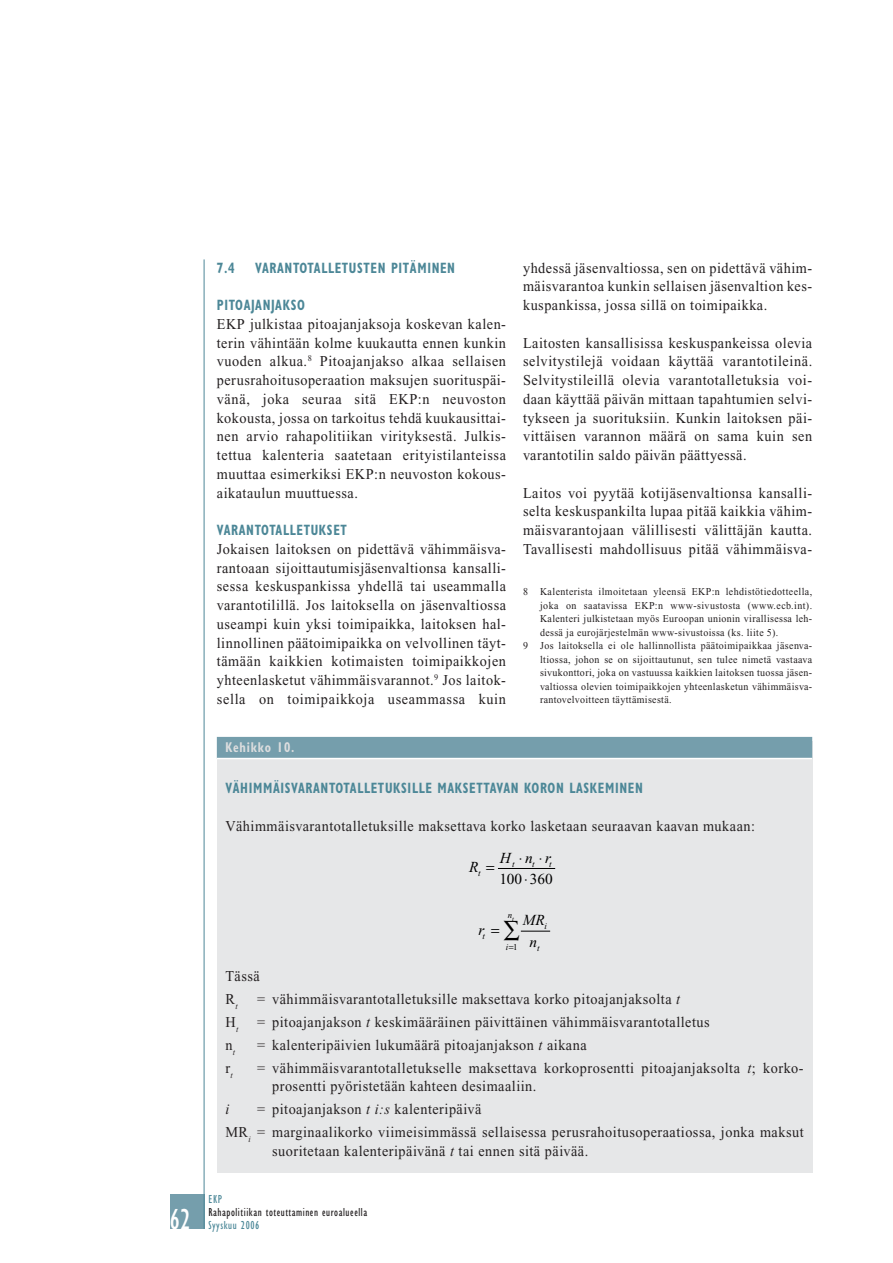
<style>
.page{position:relative;width:893px;height:1263px;background:#fff}
.page>*{position:absolute;margin:0;border:0;box-sizing:border-box;transform-origin:0 0}
.t1{font:condensed 30px "Gill Sans";color:#fff;scale:.95 1}
.t2{font:italic 15.3px "Times New Roman";color:#000}
.t3{font:15.3px "Times New Roman";color:#000}
.t4{font:15px/18.8px "Times New Roman";letter-spacing:.035em;color:#231f20;text-align:justify;scale:.95 1}
.t5{font:700 condensed 15px "Gill Sans";letter-spacing:.05em;color:#4c8797;scale:.85 1}
.t6{font:italic 15px "Times New Roman";color:#231f20;scale:.95 1}
.t7{font:700 condensed 14.25px "Gill Sans";letter-spacing:.07em;color:#dcddde;scale:.85 1}
.t8{font:condensed 12px "Gill Sans";letter-spacing:.05em;color:#231f20;scale:.95 1}
.t9{font:condensed 12px "Gill Sans";letter-spacing:.05em;color:#4b8797;scale:.95 1}
.t10{font:10.5px "Times New Roman";letter-spacing:.035em;color:#231f20;scale:.95 1}
.t11{font:italic 9px "Times New Roman";color:#000}
.t12{font:9px "Times New Roman";color:#000}
.t13{font:italic 8.85px "Times New Roman";color:#000}
.t14{font:italic 6.45px "Times New Roman";color:#000}
.s1{font-style:italic}
</style>
<div class="page">
<div style="left:170px;top:1195px;width:34px;height:34px;background:#759eac"></div>
<hr style="left:204px;top:259px;width:1px;height:970px;background:#4c8797">
<div style="left:217px;top:741px;width:595px;height:432px;background:#e6e7e8"></div>
<div style="left:217px;top:737px;width:595px;height:22px;background:#759eac"></div>
<hr style="left:217px;top:758px;width:595px;height:1px;background:#fff">
<hr style="left:498px;top:868px;width:57px;height:1px;background:#000">
<svg style="left:520px;top:930px;width:30px;height:2px"></svg>
<h1 class="t1" style="left:170px;top:1208px;width:23px">62</h1>
<p class="t5" style="left:217px;top:262px;width:23px">7.4</p>
<p class="t5" style="left:255px;top:262px;width:237px">VARANTOTALLETUSTEN PITÄMINEN</p>
<p class="t5" style="left:217px;top:300px;width:105px">PITOAJANJAKSO</p>
<p class="t4" style="left:217px;top:316px;width:306px">EKP julkistaa pitoajanjaksoja koskevan kalen&shy;terin vähintään kolme kuukautta ennen kunkin vuoden alkua.<sup>8</sup> Pitoajanjakso alkaa sellaisen perusrahoitusoperaation maksujen suorituspäi&shy;vänä, joka seuraa sitä EKP:n neuvoston kokousta, jossa on tarkoitus tehdä kuukausittai&shy;nen arvio rahapolitiikan virityksestä. Julkis&shy;tettua kalenteria saatetaan erityistilanteissa muuttaa esimerkiksi EKP:n neuvoston kokous&shy;aikataulun muuttuessa.</p>
<p class="t5" style="left:217px;top:525px;width:154px">VARANTOTALLETUKSET</p>
<p class="t4" style="left:217px;top:541px;width:306px">Jokaisen laitoksen on pidettävä vähimmäisva&shy;rantoaan sijoittautumisjäsenvaltionsa kansalli&shy;sessa keskuspankissa yhdellä tai useammalla varantotilillä. Jos laitoksella on jäsenvaltiossa useampi kuin yksi toimipaikka, laitoksen hal&shy;linnollinen päätoimipaikka on velvollinen täyt&shy;tämään kaikkien kotimaisten toimipaikkojen yhteenlasketut vähimmäisvarannot.<sup>9</sup> Jos laitok&shy;sella on toimipaikkoja useammassa kuin</p>
<p class="t4" style="left:523px;top:260px;width:306px">yhdessä jäsenvaltiossa, sen on pidettävä vähim&shy;mäisvarantoa kunkin sellaisen jäsenvaltion kes&shy;kuspankissa, jossa sillä on toimipaikka.</p>
<p class="t4" style="left:523px;top:335px;width:306px">Laitosten kansallisissa keskuspankeissa olevia selvitystilejä voidaan käyttää varantotileinä.<br>Selvitystileillä olevia varantotalletuksia voi&shy;daan käyttää päivän mittaan tapahtumien selvi&shy;tykseen ja suorituksiin. Kunkin laitoksen päi&shy;vittäisen varannon määrä on sama kuin sen varantotilin saldo päivän päättyessä.</p>
<p class="t4" style="left:523px;top:485px;width:306px">Laitos voi pyytää kotijäsenvaltionsa kansalli&shy;selta keskuspankilta lupaa pitää kaikkia vähim&shy;mäisvarantojaan välillisesti välittäjän kautta.<br>Tavallisesti mahdollisuus pitää vähimmäisva-</p>
<p class="t10" style="left:523px;top:588px;width:306px">8 Kalenterista ilmoitetaan yleensä EKP:n lehdistötiedotteella,</p>
<p class="t10" style="left:540px;top:602px;width:288px">joka on saatavissa EKP:n www-sivustosta (www.ecb.int).</p>
<p class="t10" style="left:540px;top:615px;width:288px">Kalenteri julkistetaan myös Euroopan unionin virallisessa leh-</p>
<p class="t10" style="left:540px;top:629px;width:252px">dessä ja eurojärjestelmän www-sivustoissa (ks. liite 5).</p>
<p class="t10" style="left:523px;top:642px;width:306px">9 Jos laitoksella ei ole hallinnollista päätoimipaikkaa jäsenva-</p>
<p class="t10" style="left:540px;top:656px;width:288px">ltiossa, johon se on sijoittautunut, sen tulee nimetä vastaava</p>
<p class="t10" style="left:540px;top:669px;width:288px">sivukonttori, joka on vastuussa kaikkien laitoksen tuossa jäsen-</p>
<p class="t10" style="left:540px;top:683px;width:288px">valtiossa olevien toimipaikkojen yhteenlasketun vähimmäisva-</p>
<p class="t10" style="left:540px;top:696px;width:140px">rantovelvoitteen täyttämisestä.</p>
<p class="t7" style="left:225px;top:743px;width:83px">Kehikko 10.</p>
<p class="t5" style="left:225px;top:783px;width:493px">VÄHIMMÄISVARANTOTALLETUKSILLE MAKSETTAVAN KORON LASKEMINEN</p>
<p class="t4" style="left:225px;top:818px;width:559px">Vähimmäisvarantotalletuksille maksettava korko lasketaan seuraavan kaavan mukaan:</p>
<p class="t2" style="left:469px;top:862px;width:11px">R</p>
<p class="t13" style="left:478px;top:870px;width:4px">t</p>
<p class="t2" style="left:500px;top:852px;width:53px">Hnr</p>
<p class="t13" style="left:512px;top:860px;width:4px">t</p>
<p class="t13" style="left:532px;top:860px;width:4px">t</p>
<p class="t13" style="left:549px;top:860px;width:4px">t</p>
<p class="t3" style="left:499px;top:873px;width:55px">100⋅360</p>
<p class="t2" style="left:478px;top:924px;width:7px">r</p>
<p class="t11" style="left:482px;top:933px;width:4px">t</p>
<p class="t14" style="left:508px;top:916px;width:8px">t<sup>n</sup></p>
<p class="t11" style="left:506px;top:943px;width:4px">i</p>
<p class="t11" style="left:537px;top:944px;width:4px">t</p>
<p class="t2" style="left:523px;top:914px;width:24px">MR</p>
<p class="t11" style="left:544px;top:923px;width:4px">i</p>
<p class="t2" style="left:529px;top:936px;width:9px">n</p>
<p class="t12" style="left:513px;top:943px;width:6px">1</p>
<p class="t4" style="left:225px;top:966px;width:38px;line-height:23px">Tässä<br>R<sub>t</sub></p>
<p class="t4" style="left:257px;top:991px;width:447px">= vähimmäisvarantotalletuksille maksettava korko pitoajanjaksolta <span class="s1">t</span></p>
<p class="t4" style="left:225px;top:1014px;width:15px">H<sub>t</sub></p>
<p class="t4" style="left:257px;top:1014px;width:478px">= pitoajanjakson <span class="s1">t</span> keskimääräinen päivittäinen vähimmäisvarantotalletus</p>
<p class="t4" style="left:225px;top:1037px;width:12px">n<sub>t</sub></p>
<p class="t4" style="left:257px;top:1037px;width:348px">= kalenteripäivien lukumäärä pitoajanjakson <span class="s1">t</span> aikana</p>
<p class="t4" style="left:225px;top:1060px;width:9px">r<sub>t</sub></p>
<p class="t4" style="left:272px;top:1060px;width:561px;text-indent:-15px">= vähimmäisvarantotalletukselle maksettava korkoprosentti pitoajanjaksolta <span class="s1">t</span>; korko&shy;prosentti pyöristetään kahteen desimaaliin.</p>
<p class="t6" style="left:225px;top:1104px;width:6px">i</p>
<p class="t4" style="left:225px;top:1099px;width:610px;line-height:23px;text-indent:32px">= pitoajanjakson <span class="s1">t i:s</span> kalenteripäivä<br>MR<sub>i</sub> = marginaalikorko viimeisimmässä sellaisessa perusrahoitusoperaatiossa, jonka maksut</p>
<p class="t4" style="left:272px;top:1143px;width:334px">suoritetaan kalenteripäivänä <span class="s1">t</span> tai ennen sitä päivää.</p>
<p class="t9" style="left:208px;top:1195px;width:16px">EKP</p>
<p class="t8" style="left:208px;top:1208px;width:169px">Rahapolitiikan toteuttaminen euroalueella</p>
<p class="t9" style="left:208px;top:1221px;width:55px">Syyskuu 2006</p>
</div>
